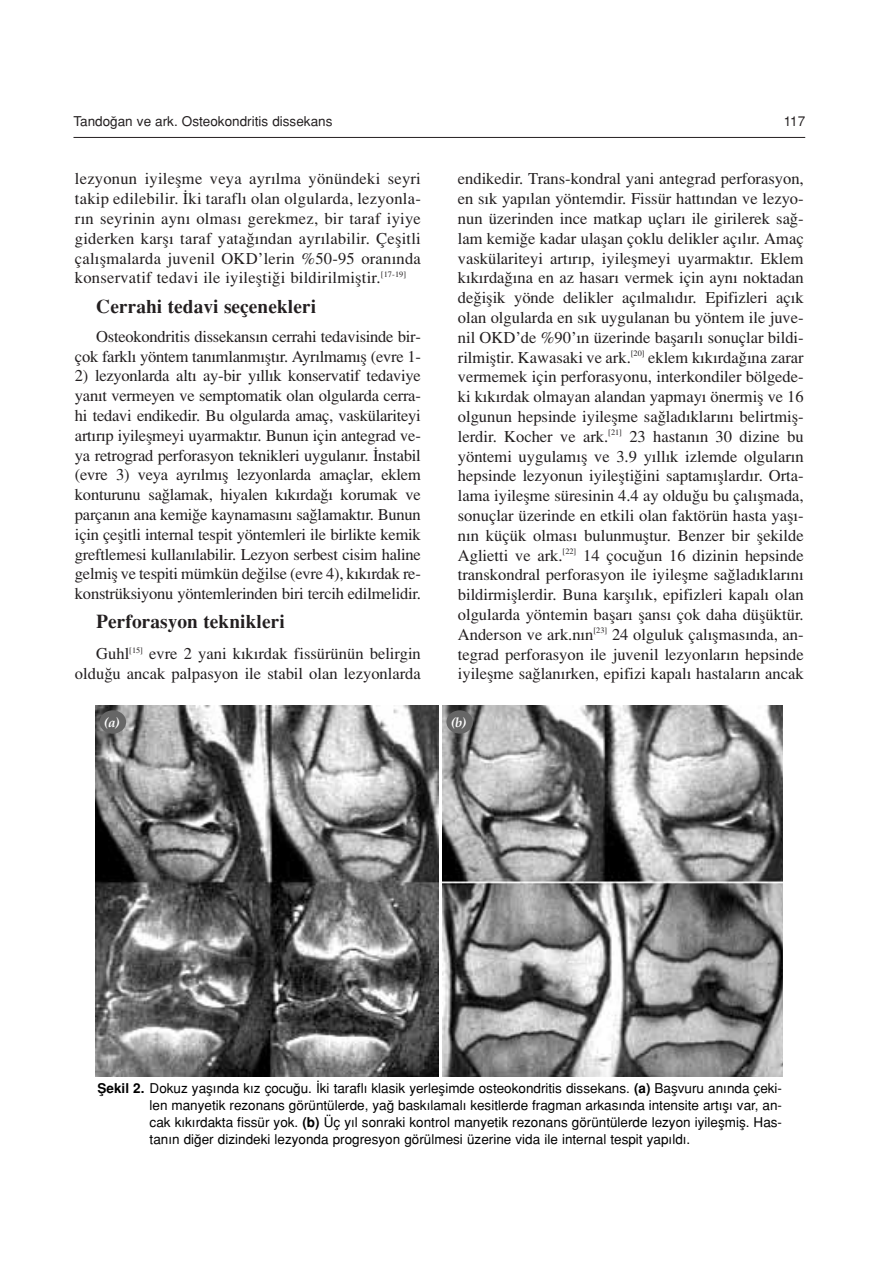
<style>
.page{position:relative;width:893px;height:1263px;background:#fff}
.page>*{position:absolute;margin:0;border:0;box-sizing:border-box;transform-origin:0 0}
.t1{font:19.5px "Times Turk B";color:#231f20}
.t2{font:16.5px/19.8px "Times Turk";color:#231f20;text-align:justify}
.t3{font:13.5px/16.6px "Helvetica Turk";color:#000;text-align:justify}
.t4{font:13.5px "Helvetica Turk";color:#231f20}
.t5{font:13.5px "Palatino Turk BI";color:#fff}
.s1{font-family:"Helvetica Turk B"}
</style>
<div class="page">
<hr style="left:73px;top:137px;width:732px;height:1px;background:#231f20">
<img style="left:95px;top:706px;width:343px;height:371px">
<img style="left:443px;top:706px;width:339px;height:371px">
<div style="left:446px;top:710px;width:27px;height:24px;background:#666;border-radius:50%"></div>
<div style="left:100px;top:710px;width:26px;height:24px;background:#666;border-radius:50%"></div>
<p class="t4" style="left:73px;top:116px;width:260px">Tando¤an ve ark. Osteokondritis dissekans</p>
<p class="t4" style="left:783px;top:116px;width:23px">117</p>
<p class="t2" style="left:75px;top:170px;width:347px">lezyonun iyileflme veya ayr›lma yönündeki seyri takip edilebilir. ‹ki tarafl› olan olgularda, lezyonla&shy;r›n seyrinin ayn› olmas› gerekmez, bir taraf iyiye giderken karfl› taraf yata¤›ndan ayr›labilir. Çeflitli çal›flmalarda juvenil OKD’lerin %50-95 oran›nda konservatif tedavi ile iyileflti¤i bildirilmifltir.<sup>[17-19]</sup></p>
<p class="t1" style="left:96px;top:301px;width:221px">Cerrahi tedavi seçenekleri</p>
<p class="t2" style="left:75px;top:328px;width:347px;text-align:right">Osteokondritis dissekans›n cerrahi tedavisinde bir&shy;çok farkl› yöntem tan›mlanm›flt›r. Ayr›lmam›fl (evre 1-</p>
<p class="t2" style="left:75px;top:368px;width:347px">2) lezyonlarda alt› ay-bir y›ll›k konservatif tedaviye yan›t vermeyen ve semptomatik olan olgularda cerra&shy;hi tedavi endikedir. Bu olgularda amaç, vaskülariteyi art›r›p iyileflmeyi uyarmakt›r. Bunun için antegrad ve&shy;ya retrograd perforasyon teknikleri uygulan›r. ‹nstabil (evre 3) veya ayr›lm›fl lezyonlarda amaçlar, eklem konturunu sa¤lamak, hiyalen k›k›rda¤› korumak ve parçan›n ana kemi¤e kaynamas›n› sa¤lamakt›r. Bunun için çeflitli internal tespit yöntemleri ile birlikte kemik greftlemesi kullan›labilir. Lezyon serbest cisim haline gelmifl ve tespiti mümkün de¤ilse (evre 4), k›k›rdak re&shy;konstrüksiyonu yöntemlerinden biri tercih edilmelidir.</p>
<p class="t1" style="left:96px;top:615px;width:190px">Perforasyon teknikleri</p>
<p class="t2" style="left:75px;top:645px;width:347px;text-align:right">Guhl<sup>[15]</sup> evre 2 yani k›k›rdak fissürünün belirgin oldu¤u ancak palpasyon ile stabil olan lezyonlarda</p>
<p class="t2" style="left:458px;top:170px;width:347px">endikedir. Trans-kondral yani antegrad perforasyon, en s›k yap›lan yöntemdir. Fissür hatt›ndan ve lezyo&shy;nun üzerinden ince matkap uçlar› ile girilerek sa¤- lam kemi¤e kadar ulaflan çoklu delikler aç›l›r. Amaç vaskülariteyi art›r›p, iyileflmeyi uyarmakt›r. Eklem k›k›rda¤›na en az hasar› vermek için ayn› noktadan de¤iflik yönde delikler aç›lmal›d›r. Epifizleri aç›k olan olgularda en s›k uygulanan bu yöntem ile juve&shy;nil OKD’de %90’›n üzerinde baflar›l› sonuçlar bildi&shy;rilmifltir. Kawasaki ve ark.<sup>[20]</sup> eklem k›k›rda¤›na zarar vermemek için perforasyonu, interkondiler bölgede&shy;ki k›k›rdak olmayan alandan yapmay› önermifl ve 16 olgunun hepsinde iyileflme sa¤lad›klar›n› belirtmifl&shy;lerdir. Kocher ve ark.<sup>[21]</sup> 23 hastan›n 30 dizine bu yöntemi uygulam›fl ve 3.9 y›ll›k izlemde olgular›n hepsinde lezyonun iyileflti¤ini saptam›fllard›r. Orta&shy;lama iyileflme süresinin 4.4 ay oldu¤u bu çal›flmada, sonuçlar üzerinde en etkili olan faktörün hasta yafl›- n›n küçük olmas› bulunmufltur. Benzer bir flekilde Aglietti ve ark.<sup>[22]</sup> 14 çocu¤un 16 dizinin hepsinde transkondral perforasyon ile iyileflme sa¤lad›klar›n› bildirmifllerdir. Buna karfl›l›k, epifizleri kapal› olan olgularda yöntemin baflar› flans› çok daha düflüktür.<br>Anderson ve ark.n›n<sup>[23]</sup> 24 olguluk çal›flmas›nda, an&shy;tegrad perforasyon ile juvenil lezyonlar›n hepsinde iyileflme sa¤lan›rken, epifizi kapal› hastalar›n ancak</p>
<p class="t5" style="left:104px;top:717px;width:18px">(a)</p>
<p class="t5" style="left:450px;top:717px;width:17px">(b)</p>
<p class="t3" style="left:150px;top:1082px;width:634px;text-indent:-52px"><span class="s1">fiekil 2.</span> Dokuz yafl›nda k›z çocu¤u. ‹ki tarafl› klasik yerleflimde osteokondritis dissekans. <span class="s1">(a)</span> Baflvuru an›nda çeki&shy;len manyetik rezonans görüntülerde, ya¤ bask›lamal› kesitlerde fragman arkas›nda intensite art›fl› var, an&shy;cak k›k›rdakta fissür yok. <span class="s1">(b)</span> Üç y›l sonraki kontrol manyetik rezonans görüntülerde lezyon iyileflmifl. Has&shy;tan›n di¤er dizindeki lezyonda progresyon görülmesi üzerine vida ile internal tespit yap›ld›.</p>
</div>
